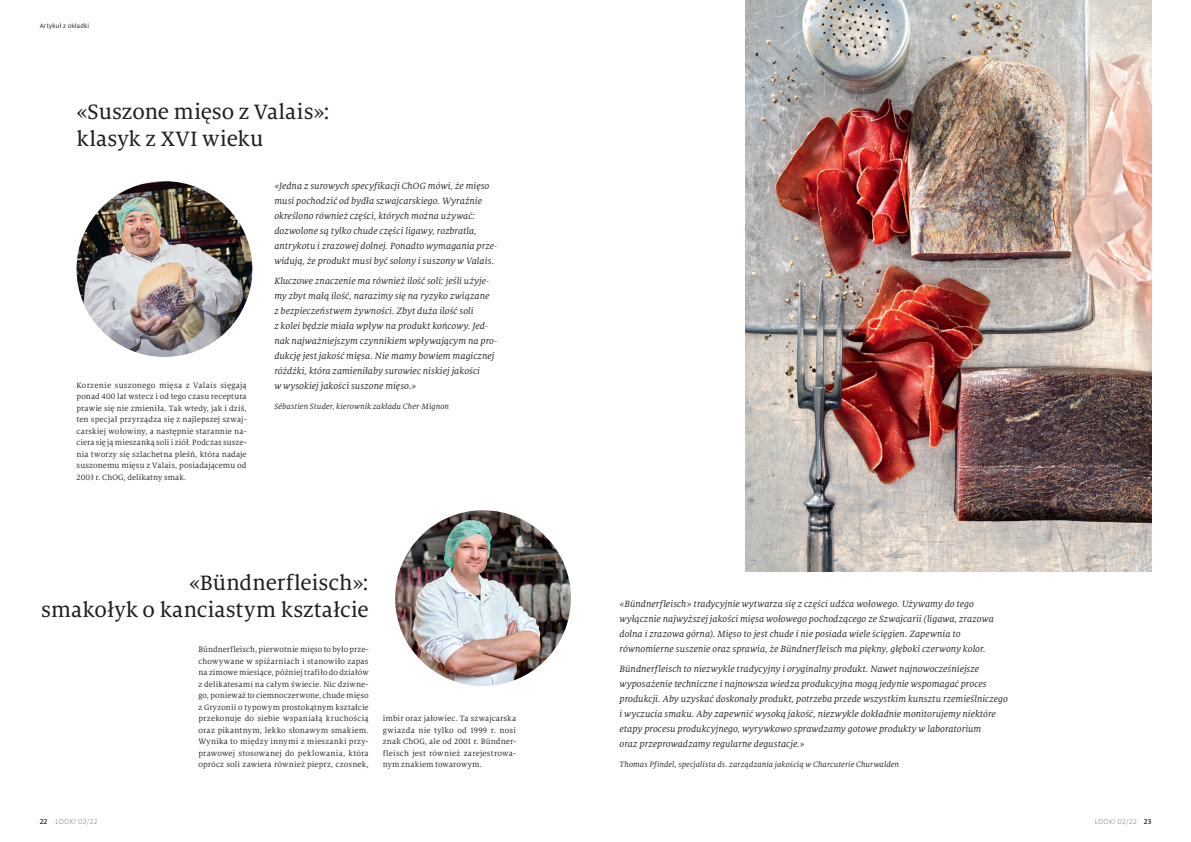
<style>
.page{position:relative;width:1191px;height:842px;background:#fff}
.page>*{position:absolute;margin:0;border:0;box-sizing:border-box;transform-origin:0 0}
.t1{font:23px/27px "Milo Serif Pro Text";letter-spacing:-.005em;color:#231f20}
.t2{font:italic 10px/15px "Milo Serif Pro";letter-spacing:.005em;color:#231f20}
.t3{font:8.5px/11.5px "Milo Serif Pro";letter-spacing:.015em;color:#231f20;text-align:justify}
.t4{font:italic 8.5px "Milo Serif Pro";letter-spacing:.01em;color:#231f20}
.t5{font:300 8px "Milo Pro";letter-spacing:.025em;color:#808285}
.t6{font:7px "Milo Pro";letter-spacing:.025em;color:#231f20}
.s1{font-weight:500;color:#231f20}
</style>
<div class="page">
<img style="left:395px;top:510px;width:176px;height:176px;border-radius:88px">
<img style="left:77px;top:181px;width:175px;height:176px;border-radius:88px">
<img style="left:746px;top:0;width:405px;height:571px">
<p class="t6" style="left:40px;top:22px;width:51px">Artykuł z okładki</p>
<h1 class="t1" style="left:77px;top:98px;width:254px">«Suszone mięso z Valais»: klasyk z XVI wieku</h1>
<p class="t2" style="left:274px;top:178px;width:225px">«Jedna z surowych specyfikacji ChOG mówi, że mięso musi pochodzić od bydła szwajcarskiego. Wyraźnie określono również części, których można używać: dozwolone są tylko chude części ligawy, rozbratla, antrykotu i zrazowej dolnej. Ponadto wymagania prze&shy;widują, że produkt musi być solony i suszony w Valais.</p>
<p class="t2" style="left:274px;top:274px;width:225px">Kluczowe znaczenie ma również ilość soli: jeśli użyje&shy;my zbyt małą ilość, narazimy się na ryzyko związane<br>z bezpieczeństwem żywności. Zbyt duża ilość soli<br>z kolei będzie miała wpływ na produkt końcowy. Jed&shy;nak najważniejszym czynnikiem wpływającym na pro&shy;dukcję jest jakość mięsa. Nie mamy bowiem magicznej różdżki, która zamieniłaby surowiec niskiej jakości<br>w wysokiej jakości suszone mięso.»</p>
<p class="t4" style="left:274px;top:402px;width:176px">Sébastien Studer, kierownik zakładu Cher-Mignon</p>
<p class="t3" style="left:77px;top:379px;width:172px">Korzenie suszonego mięsa z Valais sięgają ponad 400 lat wstecz i od tego czasu receptura prawie się nie zmieniła. Tak wtedy, jak i dziś, ten specjał przyrządza się z najlepszej szwaj&shy;carskiej wołowiny, a następnie starannie na&shy;ciera się ją mieszanką soli i ziół. Podczas susze&shy;nia tworzy się szlachetna pleśń, która nadaje suszonemu mięsu z Valais, posiadającemu od 2003 r. ChOG, delikatny smak.</p>
<h1 class="t1" style="left:41px;top:569px;width:329px;text-align:right">«Bündnerfleisch»:<br>smakołyk o kanciastym kształcie</h1>
<p class="t3" style="left:198px;top:644px;width:172px">Bündnerfleisch, pierwotnie mięso to było prze&shy;chowywane w spiżarniach i stanowiło zapas na zimowe miesiące, później trafiło do działów z delikatesami na całym świecie. Nic dziwne&shy;go, ponieważ to ciemnoczerwone, chude mięso z Gryzonii o typowym prostokątnym kształcie przekonuje do siebie wspaniałą kruchością oraz pikantnym, lekko słonawym smakiem.<br>Wynika to między innymi z mieszanki przy&shy;prawowej stosowanej do peklowania, która oprócz soli zawiera również pieprz, czosnek,</p>
<p class="t3" style="left:383px;top:713px;width:135px">imbir oraz jałowiec. Ta szwajcarska gwiazda nie tylko od 1999 r. nosi znak ChOG, ale od 2001 r. Bündner&shy;fleisch jest również zarejestrowa&shy;nym znakiem towarowym.</p>
<p class="t5" style="left:40px;top:817px;width:59px"><span class="s1">22</span> LOOK! 02/22</p>
<p class="t2" style="left:619px;top:596px;width:376px">«Bündnerfleisch» tradycyjnie wytwarza się z części udźca wołowego. Używamy do tego wyłącznie najwyższej jakości mięsa wołowego pochodzącego ze Szwajcarii (ligawa, zrazowa dolna i zrazowa górna). Mięso to jest chude i nie posiada wiele ścięgien. Zapewnia to równomierne suszenie oraz sprawia, że Bündnerfleisch ma piękny, głęboki czerwony kolor.</p>
<p class="t2" style="left:619px;top:662px;width:390px">Bündnerfleisch to niezwykle tradycyjny i oryginalny produkt. Nawet najnowocześniejsze wyposażenie techniczne i najnowsza wiedza produkcyjna mogą jedynie wspomagać proces produkcji. Aby uzyskać doskonały produkt, potrzeba przede wszystkim kunsztu rzemieślniczego i wyczucia smaku. Aby zapewnić wysoką jakość, niezwykle dokładnie monitorujemy niektóre etapy procesu produkcyjnego, wyrywkowo sprawdzamy gotowe produkty w laboratorium<br>oraz przeprowadzamy regularne degustacje.»</p>
<p class="t4" style="left:619px;top:760px;width:281px">Thomas Pfindel, specjalista ds. zarządzania jakością w Charcuterie Churwalden</p>
<p class="t5" style="left:1094px;top:817px;width:58px">LOOK! 02/22 <span class="s1">23</span></p>
</div>
